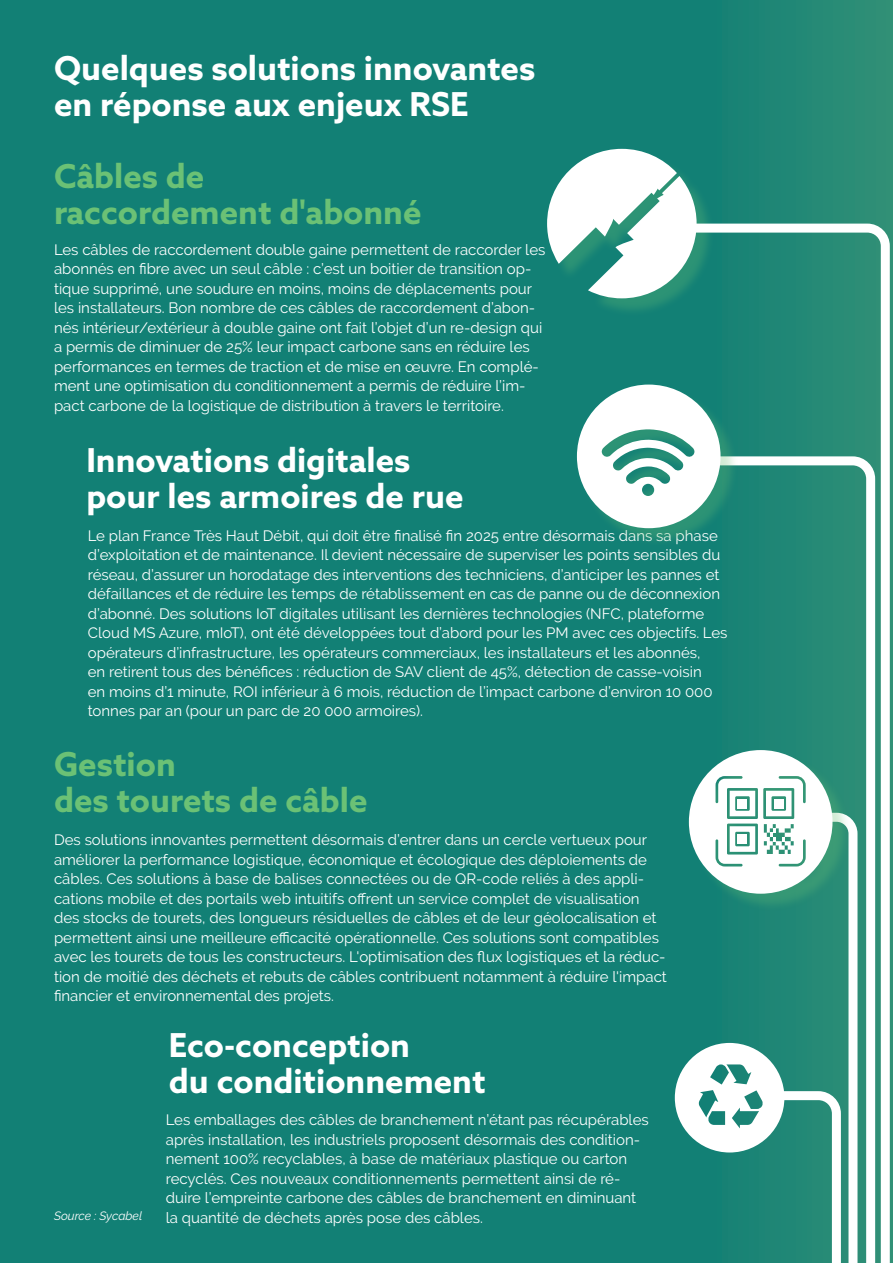
<style>
.page{position:relative;width:893px;height:1263px;background:#128075}
.page>*{position:absolute;margin:0;border:0;box-sizing:border-box;transform-origin:0 0}
.t1{font:700 33px/36px "Azo Sans";color:#fff}
.t2{font:700 33px/36px "Azo Sans";color:#6bc175}
.t3{font:15px/19.5px "Raleway";color:#fff}
.t4{font:italic 12px "Raleway";color:#fff}
</style>
<div class="page">
<div style="left:549px;top:151px;width:166px;height:166px;background:#6bc175;opacity:.3"></div>
<svg style="left:547px;top:149px;width:150px;height:149px"></svg>
<svg style="left:671px;top:219px;width:222px;height:1044px"></svg>
<svg style="left:703px;top:452px;width:177px;height:811px"></svg>
<div style="left:579px;top:387px;width:160px;height:160px;background:#6bc175;opacity:.3"></div>
<svg style="left:577px;top:385px;width:143px;height:143px"></svg>
<svg style="left:675px;top:750px;width:187px;height:513px"></svg>
<h1 class="t1" style="left:54px;top:50px;width:483px">Quelques solutions innovantes en réponse aux enjeux RSE</h1>
<h1 class="t2" style="left:54px;top:157px;width:369px">Câbles de raccordement d'abonné</h1>
<p class="t3" style="left:54px;top:240px;width:493px">Les câbles de raccordement double gaine permettent de raccorder les abonnés en fibre avec un seul câble : c’est un boitier de transition op&shy;tique supprimé, une soudure en moins, moins de déplacements pour les installateurs. Bon nombre de ces câbles de raccordement d’abon&shy;nés intérieur/extérieur à double gaine ont fait l’objet d’un re-design qui a permis de diminuer de 25% leur impact carbone sans en réduire les performances en termes de traction et de mise en œuvre. En complé&shy;ment une optimisation du conditionnement a permis de réduire l’im&shy;pact carbone de la logistique de distribution à travers le territoire.</p>
<h1 class="t1" style="left:86px;top:441px;width:379px">Innovations digitales pour les armoires de rue</h1>
<p class="t3" style="left:88px;top:526px;width:641px">Le plan France Très Haut Débit, qui doit être finalisé fin 2025 entre désormais dans sa phase d’exploitation et de maintenance. Il devient nécessaire de superviser les points sensibles du réseau, d’assurer un horodatage des interventions des techniciens, d’anticiper les pannes et défaillances et de réduire les temps de rétablissement en cas de panne ou de déconnexion d’abonné. Des solutions IoT digitales utilisant les dernières technologies (NFC, plateforme Cloud MS Azure, mIoT), ont été développées tout d’abord pour les PM avec ces objectifs. Les opérateurs d’infrastructure, les opérateurs commerciaux, les installateurs et les abonnés,<br>en retirent tous des bénéfices : réduction de SAV client de 45%, détection de casse-voisin<br>en moins d’1 minute, ROI inférieur à 6 mois, réduction de l’impact carbone d’environ 10 000 tonnes par an (pour un parc de 20 000 armoires).</p>
<h1 class="t2" style="left:54px;top:746px;width:315px">Gestion<br>des tourets de câble</h1>
<p class="t3" style="left:54px;top:830px;width:614px">Des solutions innovantes permettent désormais d’entrer dans un cercle vertueux pour améliorer la performance logistique, économique et écologique des déploiements de câbles. Ces solutions à base de balises connectées ou de QR-code reliés à des appli&shy;cations mobile et des portails web intuitifs offrent un service complet de visualisation des stocks de tourets, des longueurs résiduelles de câbles et de leur géolocalisation et permettent ainsi une meilleure efficacité opérationnelle. Ces solutions sont compatibles avec les tourets de tous les constructeurs. L'optimisation des flux logistiques et la réduc&shy;tion de moitié des déchets et rebuts de câbles contribuent notamment à réduire l'impact financier et environnemental des projets.</p>
<p class="t4" style="left:54px;top:1209px;width:90px">Source : Sycabel</p>
<h1 class="t1" style="left:169px;top:1027px;width:318px">Eco-conception<br>du conditionnement</h1>
<p class="t3" style="left:166px;top:1110px;width:484px">Les emballages des câbles de branchement n’étant pas récupérables après installation, les industriels proposent désormais des condition&shy;nement 100% recyclables, à base de matériaux plastique ou carton recyclés. Ces nouveaux conditionnements permettent ainsi de ré&shy;duire l’empreinte carbone des câbles de branchement en diminuant la quantité de déchets après pose des câbles.</p>
</div>
